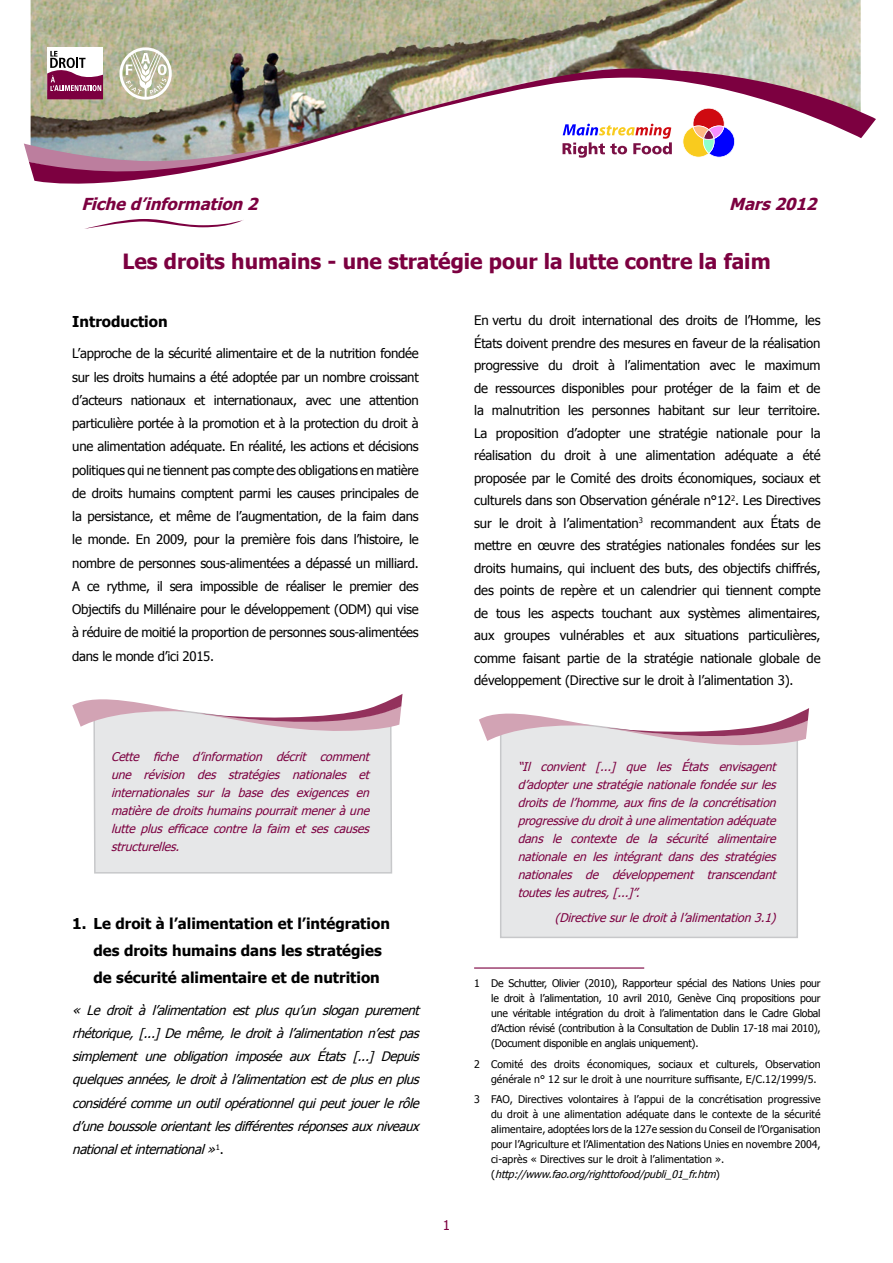
<style>
.page{position:relative;width:893px;height:1263px;background:#fff}
.page>*{position:absolute;margin:0;border:0;box-sizing:border-box;transform-origin:0 0}
.t1{font:700 21px "Tahoma";color:#7c0040}
.t2{font:italic 700 16.5px "Tahoma";color:#7c0040}
.TM_Subtitle{font:700 15px/27px "Tahoma";color:#000}
.t3{font:13.5px "Tahoma";color:#7c0040}
.TM_Text{font:13.2px/22.5px "Tahoma";letter-spacing:-.02em;color:#000;text-align:justify}
.TM_Text-2{font:italic 13.2px/23.2px "Tahoma";color:#000;text-align:justify}
.TM_Box2{font:italic 12px/18px "Tahoma";color:#7c0040;text-align:justify}
.TM_Note{font:10.5px/15px "Tahoma";color:#000;text-align:justify}
.TM_Note-2{font:italic 10.5px "Tahoma";color:#000}
.s1{font-style:normal}
</style>
<div class="page">
<img style="left:31px;top:0;width:830px;height:69px">
<img style="left:29px;top:69px;width:847px;height:115px">
<svg style="left:562px;top:124px;width:110px;height:34px"></svg>
<svg style="left:682px;top:108px;width:53px;height:49px"></svg>
<svg style="left:85px;top:219px;width:158px;height:10px"></svg>
<svg style="left:119px;top:47px;width:53px;height:53px"></svg>
<div style="left:47px;top:47px;width:56px;height:43px;background:#fff"></div>
<svg style="left:47px;top:51px;width:56px;height:48px"></svg>
<div style="left:93px;top:735px;width:300px;height:139px;background:#e6e7e8"></div>
<svg style="left:72px;top:694px;width:330px;height:41px"></svg>
<hr style="left:474px;top:967px;width:170px;height:1px;background:#7c0040">
<div style="left:500px;top:750px;width:298px;height:188px;background:#e6e7e8"></div>
<svg style="left:479px;top:708px;width:330px;height:42px"></svg>
<p class="t2" style="left:81px;top:192px;width:183px">Fiched’information 2</p>
<p class="t2" style="left:729px;top:192px;width:94px">Mars2012</p>
<h1 class="t1" style="left:122px;top:247px;width:650px">Les droits humains - une stratégie pour la lutte contre la faim</h1>
<p class="TM_Subtitle" style="left:72px;top:307px;width:97px">Introduction</p>
<p class="TM_Text" style="left:72px;top:341px;width:348px;line-height:23.2px">L’approche de la sécurité alimentaire et de la nutrition fondée sur les droits humains a été adoptée par un nombre croissant d’acteurs nationaux et internationaux, avec une attention particulière portée à la promotion et à la protection du droit à une alimentation adéquate. En réalité, les actions et décisions politiques qui ne tiennent pas compte des obligations en matière de droits humains comptent parmi les causes principales de la persistance, et même de l’augmentation, de la faim dans le monde. En 2009, pour la première fois dans l’histoire, le nombre de personnes sous-alimentées a dépassé un milliard.<br>A ce rythme, il sera impossible de réaliser le premier des Objectifs du Millénaire pour le développement (ODM) qui vise à réduire de moitié la proportion de personnes sous-alimentées dans le monde d’ici 2015.</p>
<p class="TM_Box2" style="left:111px;top:747px;width:263px">Cette fiche d’information décrit comment une révision des stratégies nationales et internationales sur la base des exigences en matièrededroitshumainspourraitmeneràune lutte plus efficace contre la faim et ses causes structurelles.</p>
<p class="TM_Subtitle" style="left:94px;top:909px;width:298px;text-indent:-21px">1. Le droit à l’alimentation et l’intégration des droits humains dans les stratégies de sécurité alimentaire et de nutrition</p>
<p class="TM_Text-2" style="left:72px;top:998px;width:352px">« Le droit à l’alimentation est plus qu’un slogan purement rhétorique, [...] De même, le droit à l’alimentation n’est pas simplement une obligation imposée aux États [...] Depuis quelquesannées,ledroitàl’alimentationestdeplusenplus considérécommeunoutilopérationnelquipeutjouerlerôle d’uneboussoleorientantlesdifférentesréponsesauxniveaux nationaletinternational»<sup>1</sup> <span class="s1">.</span></p>
<p class="t3" style="left:443px;top:1216px;width:9px">1</p>
<p class="TM_Text" style="left:474px;top:308px;width:348px">En vertu du droit international des droits de l’Homme, les États doivent prendre des mesures en faveur de la réalisation progressive du droit à l’alimentation avec le maximum de ressources disponibles pour protéger de la faim et de la malnutrition les personnes habitant sur leur territoire.<br>La proposition d’adopter une stratégie nationale pour la réalisation du droit à une alimentation adéquate a été proposée par le Comité des droits économiques, sociaux et culturels dans son Observation générale n°12<sup>2</sup>. Les Directives sur le droit à l’alimentation<sup>3</sup> recommandent aux États de mettre en œuvre des stratégies nationales fondées sur les droits humains, qui incluent des buts, des objectifs chiffrés, des points de repère et un calendrier qui tiennent compte de tous les aspects touchant aux systèmes alimentaires, aux groupes vulnérables et aux situations particulières, comme faisant partie de la stratégie nationale globale de développement (Directive sur le droit à l’alimentation 3).</p>
<p class="TM_Box2" style="left:518px;top:757px;width:263px">“Il convient [...] que les États envisagent d’adopterunestratégienationalefondéesurles droits de l’homme, aux fins de la concrétisation progressivedudroitàunealimentationadéquate dans le contexte de la sécurité alimentaire nationale en les intégrant dans des stratégies nationales de développement transcendant touteslesautres,[...]”.</p>
<p class="TM_Box2" style="left:555px;top:908px;width:226px">(Directivesurledroitàl’alimentation3.1)</p>
<p class="TM_Note" style="left:491px;top:975px;width:331px;text-indent:-17px">1 De Schutter, Olivier (2010), Rapporteur spécial des Nations Unies pour le droit à l’alimentation, 10 avril 2010, Genève Cinq propositions pour une véritable intégration du droit à l’alimentation dans le Cadre Global d’Action révisé (contribution à la Consultation de Dublin 17-18 mai 2010), (Document disponible en anglais uniquement).</p>
<p class="TM_Note" style="left:491px;top:1056px;width:331px;text-indent:-17px">2 Comité des droits économiques, sociaux et culturels, Observation générale n° 12 sur le droit à une nourriture suffisante, E/C.12/1999/5.</p>
<p class="TM_Note" style="left:491px;top:1091px;width:331px;text-indent:-17px">3 FAO, Directives volontaires à l’appui de la concrétisation progressive du droit à une alimentation adéquate dans le contexte de la sécurité alimentaire, adoptées lors de la 127e session du Conseil de l’Organisation pour l’Agriculture et l’Alimentation des Nations Unies en novembre 2004, ci-après « Directives sur le droit à l’alimentation ».</p>
<p class="TM_Note-2" style="left:491px;top:1167px;width:230px"><span class="s1">(</span> http://www.fao.org/righttofood/publi_01_fr.htm<span class="s1">)</span></p>
</div>
